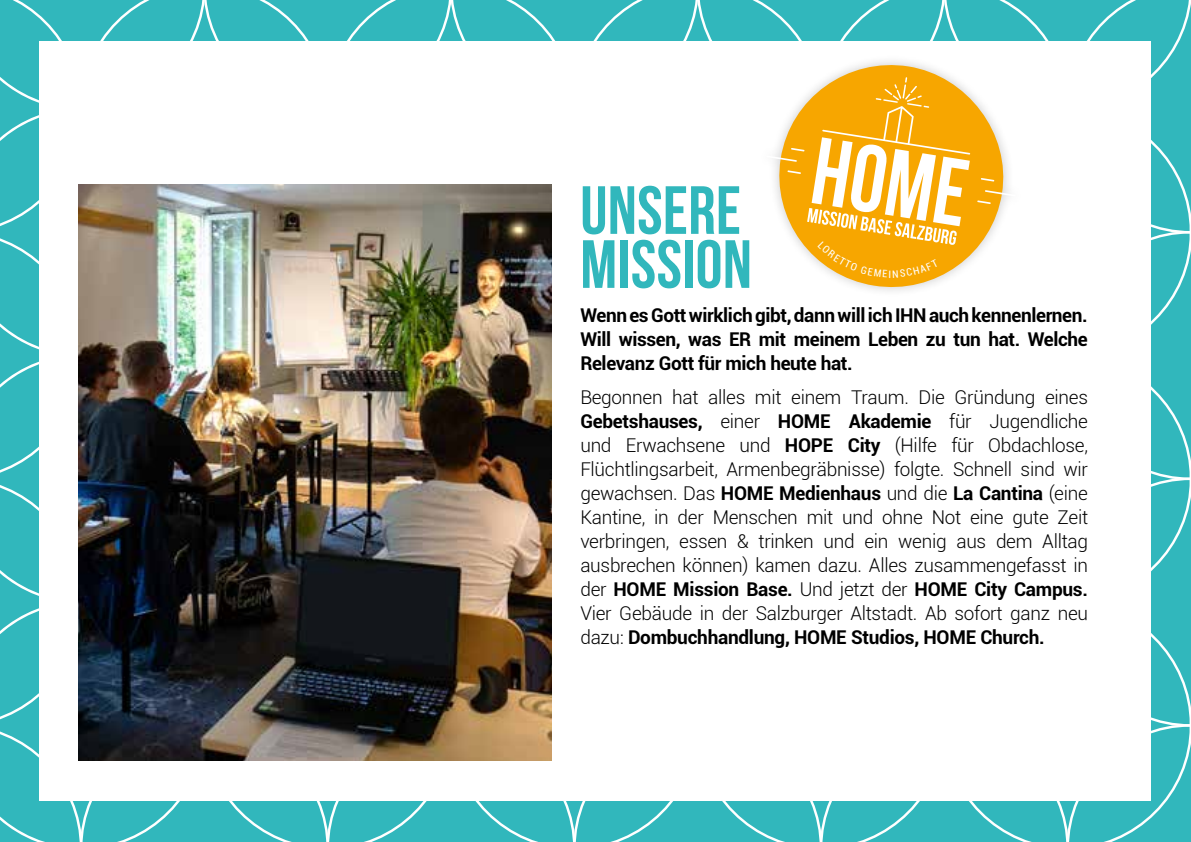
<style>
.page{position:relative;width:1191px;height:842px;background:#fff}
.page>*{position:absolute;margin:0;border:0;box-sizing:border-box;transform-origin:0 0}
.t1{font:700 68px/54px "Bebas Neue";letter-spacing:.005em;color:#31b7bc}
.t2{font:300 19px/24px "Roboto";letter-spacing:-.015em;color:#000;text-align:justify}
.t3{font:700 19px/24px "Roboto";letter-spacing:-.02em;color:#000;text-align:justify}
.s1{font-weight:700}
</style>
<div class="page">
<img style="left:0;top:0;width:1191px;height:842px">
<h1 class="t1" style="left:580px;top:183px;width:173px">UNSERE<br>MISSION</h1>
<p class="t3" style="left:580px;top:302px;width:509px">Wenn es Gott wirklich gibt, dann will ich IHN auch kennenlernen.<br>Will wissen, was ER mit meinem Leben zu tun hat. Welche Relevanz Gott für mich heute hat.</p>
<p class="t2" style="left:580px;top:384px;width:509px">Begonnen hat alles mit einem Traum. Die Gründung eines <span class="s1">Gebetshauses,</span> einer <span class="s1">HOME Akademie</span> für Jugendliche und Erwachsene und <span class="s1">HOPE City</span> (Hilfe für Obdachlose, Flüchtlingsarbeit, Armenbegräbnisse) folgte. Schnell sind wir gewachsen. Das <span class="s1">HOME Medienhaus</span> und die <span class="s1">La Cantina</span> (eine Kantine, in der Menschen mit und ohne Not eine gute Zeit verbringen, essen &amp; trinken und ein wenig aus dem Alltag ausbrechen können) kamen dazu. Alles zusammengefasst in der <span class="s1">HOME Mission Base.</span> Und jetzt der <span class="s1">HOME City Campus.<br></span>Vier Gebäude in der Salzburger Altstadt. Ab sofort ganz neu dazu: <span class="s1">Dombuchhandlung, HOME Studios, HOME Church.</span></p>
</div>
